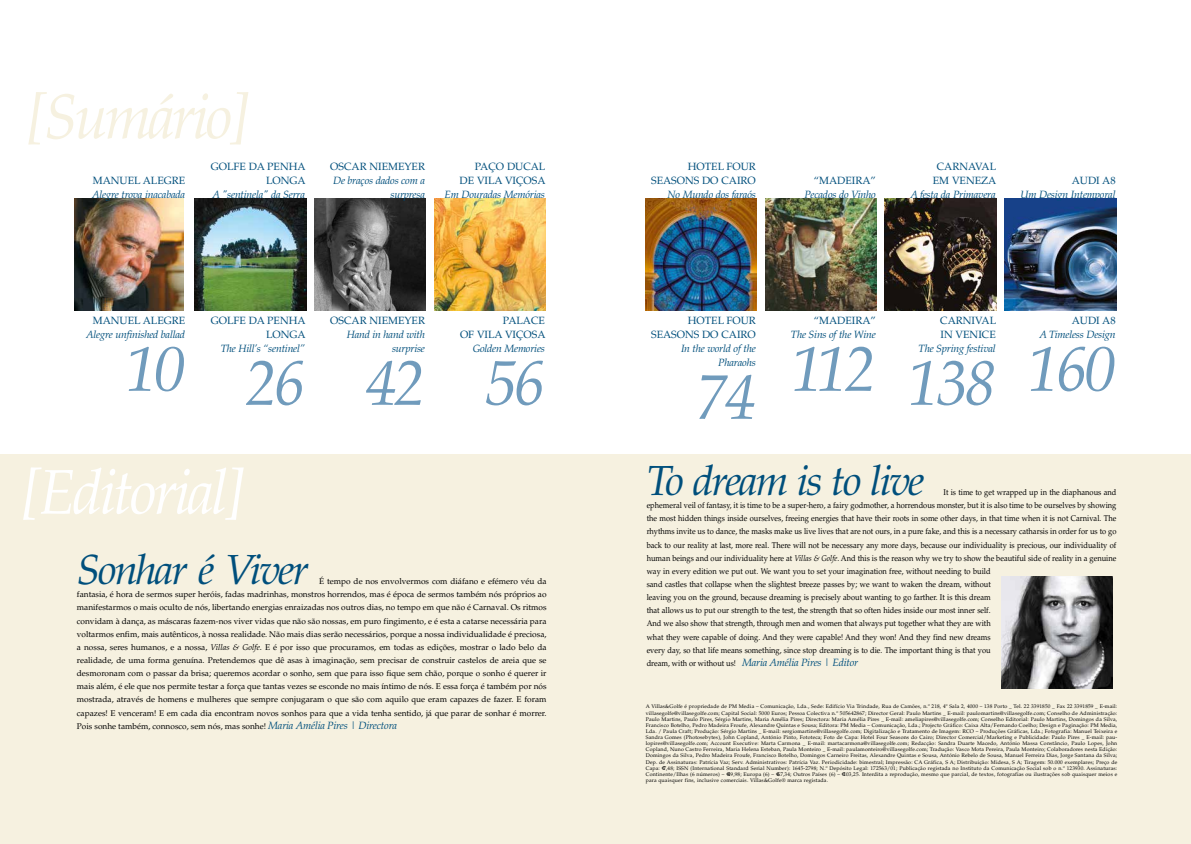
<style>
.page{position:relative;width:1191px;height:844px;background:#fff}
.page>*{position:absolute;margin:0;border:0;box-sizing:border-box;transform-origin:0 0}
.t1{font:italic 63px "Palatino";letter-spacing:-.05em;color:#709bbc}
.t2{font:italic 63px "Palatino";letter-spacing:-.05em;color:#fff;scale:.95 1}
.t3{font:italic 63px "Palatino";letter-spacing:-.05em;color:#f6f1e0;scale:.95 1}
.t4{font:italic 42px "Palatino";letter-spacing:-.05em;color:#004f7c}
.t5{font:italic 10.5px/14px "Palatino";letter-spacing:-.02em;color:#004f7c;text-align:right}
.t6{font:10.5px/14px "Palatino";color:#004f7c;text-align:right}
.t7{font:8.31px/13.1px "Palatino";color:#000;scale:.9 1}
.t8{font:8.31px/13.1px "Palatino";color:#000;text-align:justify}
.t9{font:5.25px/6.1px "Palatino";letter-spacing:.03em;color:#000;text-align:justify}
.s1{font-style:italic}
.s2{font-style:italic;font-size:10.5px;color:#004f7c}
.s3{font-style:normal;font-size:8.31px;color:#000}
</style>
<div class="page">
<img style="left:1005px;top:198px;width:111px;height:112px">
<img style="left:645px;top:198px;width:111px;height:112px">
<img style="left:765px;top:198px;width:111px;height:112px">
<img style="left:885px;top:198px;width:111px;height:112px">
<img style="left:74px;top:198px;width:110px;height:113px">
<img style="left:434px;top:198px;width:112px;height:112px">
<img style="left:194px;top:198px;width:112px;height:112px">
<img style="left:314px;top:198px;width:112px;height:112px">
<div style="left:0;top:454px;width:1191px;height:389px;background:#f6f1e0"></div>
<img style="left:1001px;top:576px;width:111px;height:112px">
<h1 class="t3" style="left:27px;top:80px;width:235px">[Sumário]</h1>
<h3 class="t6" style="left:93px;top:173px;width:94px">MANUEL ALEGRE</h3>
<h3 class="t5" style="left:92px;top:187px;width:94px">Alegre trova inacabada</h3>
<h3 class="t6" style="left:211px;top:159px;width:96px">GOLFE DA PENHA<br>LONGA</h3>
<h3 class="t5" style="left:212px;top:187px;width:94px">A "sentinela" da Serra</h3>
<h3 class="t6" style="left:330px;top:159px;width:96px">OSCAR NIEMEYER</h3>
<h3 class="t5" style="left:333px;top:173px;width:93px">De braços dados com a surpresa</h3>
<h3 class="t6" style="left:459px;top:159px;width:87px">PAÇO DUCAL<br>DE VILA VIÇOSA</h3>
<h3 class="t5" style="left:444px;top:187px;width:102px">Em Douradas Memórias</h3>
<h3 class="t6" style="left:93px;top:314px;width:94px">MANUEL ALEGRE</h3>
<h3 class="t5" style="left:86px;top:328px;width:100px">Alegre unfinished ballad</h3>
<h1 class="t1" style="left:125px;top:333px;width:61px">10</h1>
<h3 class="t6" style="left:211px;top:314px;width:96px">GOLFE DA PENHA<br>LONGA</h3>
<h3 class="t5" style="left:221px;top:342px;width:86px">The Hill’s “sentinel”</h3>
<h1 class="t1" style="left:245px;top:347px;width:61px">26</h1>
<h1 class="t2" style="left:22px;top:455px;width:236px">[Editorial]</h1>
<h3 class="t6" style="left:330px;top:314px;width:96px">OSCAR NIEMEYER</h3>
<h3 class="t5" style="left:347px;top:328px;width:80px">Hand in hand with surprise</h3>
<h1 class="t1" style="left:365px;top:347px;width:61px">42</h1>
<h3 class="t6" style="left:460px;top:314px;width:87px">PALACE<br>OF VILA VIÇOSA</h3>
<h3 class="t5" style="left:473px;top:342px;width:74px">Golden Memories</h3>
<h1 class="t1" style="left:485px;top:347px;width:61px">56</h1>
<h2 class="t4" style="left:77px;top:545px;width:233px">Sonhar é Viver</h2>
<p class="t8" style="left:77px;top:575px;width:471px;text-indent:242px">É tempo de nos envolvermos com diáfano e efémero véu da fantasia, é hora de sermos super heróis, fadas madrinhas, monstros horrendos, mas é época de sermos também nós próprios ao manifestarmos o mais oculto de nós, libertando energias enraizadas nos outros dias, no tempo em que não é Carnaval. Os ritmos convidam à dança, as máscaras fazem-nos viver vidas que não são nossas, em puro fingimento, e é esta a catarse necessária para voltarmos enfim, mais autênticos, à nossa realidade. Não mais dias serão necessários, porque a nossa individualidade é preciosa, a nossa, seres humanos, e a nossa, <span class="s1">Villas &amp; Golfe</span>. E é por isso que procuramos, em todas as edições, mostrar o lado belo da realidade, de uma forma genuína. Pretendemos que dê asas à imaginação, sem precisar de construir castelos de areia que se desmoronam com o passar da brisa; queremos acordar o sonho, sem que para isso fique sem chão, porque o sonho é querer ir mais além, é ele que nos permite testar a força que tantas vezes se esconde no mais íntimo de nós. E essa força é também por nós mostrada, através de homens e mulheres que sempre conjugaram o que são com aquilo que eram capazes de fazer. E foram capazes! E venceram! E em cada dia encontram novos sonhos para que a vida tenha sentido, já que parar de sonhar é morrer.<br>Pois sonhe também, connosco, sem nós, mas sonhe! <span class="s2">Maria Amélia Pires | Directora</span></p>
<h3 class="t6" style="left:651px;top:159px;width:106px">HOTEL FOUR<br>SEASONS DO CAIRO</h3>
<h3 class="t5" style="left:667px;top:187px;width:90px">No Mundo dos faraós</h3>
<h3 class="t6" style="left:814px;top:173px;width:63px">“MADEIRA”</h3>
<h3 class="t5" style="left:804px;top:187px;width:73px">Pecados do Vinho</h3>
<h3 class="t6" style="left:932px;top:159px;width:65px;text-align:center">CARNAVAL<br>EM VENEZA</h3>
<h3 class="t5" style="left:910px;top:187px;width:87px">A festa da Primavera</h3>
<h3 class="t6" style="left:1071px;top:173px;width:45px">AUDI A8</h3>
<h3 class="t5" style="left:1020px;top:187px;width:97px">Um Design Intemporal</h3>
<h3 class="t6" style="left:651px;top:314px;width:106px">HOTEL FOUR<br>SEASONS DO CAIRO</h3>
<h3 class="t5" style="left:681px;top:342px;width:76px">In the world of the<br>Pharaohs</h3>
<h1 class="t1" style="left:696px;top:361px;width:61px">74</h1>
<h3 class="t6" style="left:814px;top:314px;width:63px">“MADEIRA”</h3>
<h3 class="t5" style="left:791px;top:328px;width:86px">The Sins of the Wine</h3>
<h1 class="t1" style="left:791px;top:333px;width:86px">112</h1>
<h3 class="t6" style="left:940px;top:314px;width:57px;text-align:left">CARNIVAL<br>IN VENICE</h3>
<h3 class="t5" style="left:918px;top:342px;width:79px">The Spring festival</h3>
<h1 class="t1" style="left:907px;top:347px;width:90px">138</h1>
<h3 class="t6" style="left:1071px;top:314px;width:45px">AUDI A8</h3>
<h3 class="t5" style="left:1039px;top:328px;width:78px">A Timeless Design</h3>
<h1 class="t1" style="left:1027px;top:333px;width:90px">160</h1>
<h2 class="t4" style="left:646px;top:456px;width:279px">To dream is to live</h2>
<p class="t7" style="left:646px;top:485px;width:523px;text-indent:297px">It is time to get wrapped up in the diaphanous and ephemeral veil of fantasy, it is time to be a super-hero, a fairy godmother, a horrendous monster, but it is also time to be ourselves by showing the most hidden things inside ourselves, freeing energies that have their roots in some other days, in that time when it is not Carnival. The rhythms invite us to dance, the masks make us live lives that are not ours, in a pure fake, and this is a necessary catharsis in order for us to go back to our reality at last, more real. There will not be necessary any more days, because our individuality is precious, our individuality of human beings and our individuality here at <span class="s1">Villas &amp; Golfe</span>. And this is the reason why we try to show the beautiful side of reality in a genuine way in every edition we put out. We want you to set your imagination free, without needing to build<br>sand castles that collapse when the slightest breeze passes by; we want to waken the dream, without<br>leaving you on the ground, because dreaming is precisely about wanting to go farther. It is this dream<br>that allows us to put our strength to the test, the strength that so often hides inside our most inner self.<br>And we also show that strength, through men and women that always put together what they are with<br>what they were capable of doing. And they were capable! And they won! And they find new dreams<br>every day, so that life means something, since stop dreaming is to die. The important thing is that you</p>
<h3 class="t5" style="left:646px;top:655px;width:213px"><span class="s3">dream, with or without us!</span> Maria Amélia Pires | Editor</h3>
<p class="t9" style="left:646px;top:703px;width:473px">A Villas&amp;Golfe é propriedade de PM Media – Comunicação, Lda., Sede: Edifício Via Trindade, Rua de Camões, n.º 218, 4º Sala 2, 4000 – 138 Porto _ Tel. 22 3391850 _ Fax 22 3391859 _ E-mail: villasegolfe@villasegolfe.com; Capital Social: 5000 Euros; Pessoa Colectiva n.º 505642867; Director Geral: Paulo Martins _ E-mail: paulomartins@villasegolfe.com; Conselho de Administração:<br>Paulo Martins, Paulo Pires, Sérgio Martins, Maria Amélia Pires; Directora: Maria Amélia Pires _ E-mail: ameliapires@villasegolfe.com; Conselho Editorial: Paulo Martins, Domingos da Silva, Francisco Botelho, Pedro Madeira Froufe, Alexandre Quintas e Sousa; Editora: PM Media – Comunicação, Lda.; Projecto Gráfico: Caixa Alta/Fernando Coelho; Design e Paginação: PM Media, Lda. / Paula Craft; Produção: Sérgio Martins _ E-mail: sergiomartins@villasegolfe.com; Digitalização e Tratamento de Imagem: RCO – Produções Gráficas, Lda.; Fotografia: Manuel Teixeira e Sandra Gomes (Photosebytes), John Copland, António Pinto, Fototeca; Foto de Capa: Hotel Four Seasons do Cairo; Director Comercial/Marketing e Publicidade: Paulo Pires _ E-mail: pau&shy;lopires@villasegolfe.com; Account Executive: Marta Carmona _ E-mail: martacarmona@villasegolfe.com; Redacção: Sandra Duarte Macedo, António Massa Constâncio, Paulo Lopes, John Copland, Nuno Castro Ferreira, Maria Helena Esteban, Paula Monteiro _ E-mail: paulamonteiro@villasegolfe.com; Tradução: Vasco Mota Pereira, Paula Monteiro; Colaboradores nesta Edição:<br>Domingos da Silva, Pedro Madeira Froufe, Francisco Botelho, Domingos Carneiro Freitas, Alexandre Quintas e Sousa, António Rebelo de Sousa, Manuel Ferreira Dias, Jorge Santana da Silva; Dep. de Assinaturas: Patrícia Vaz; Serv. Administrativos: Patrícia Vaz. Periodicidade: bimestral; Impressão: CA Gráfica, S A; Distribuição: Midesa, S A; Tiragem: 50.000 exemplares; Preço de Capa: €7,48; ISSN (International Standard Serial Number): 1645-2798; N.º Depósito Legal: 172563/01; Publicação registada no Instituto da Comunicação Social sob o n.º 123930. Assinaturas:<br>Continente/Ilhas (6 números) – €49,98; Europa (6) – €67,34; Outros Países (6) – €103,25. Interdita a reprodução, mesmo que parcial, de textos, fotografias ou ilustrações sob quaisquer meios e para quaisquer fins, inclusive comerciais. Villas&amp;Golfe® marca registada.</p>
</div>
